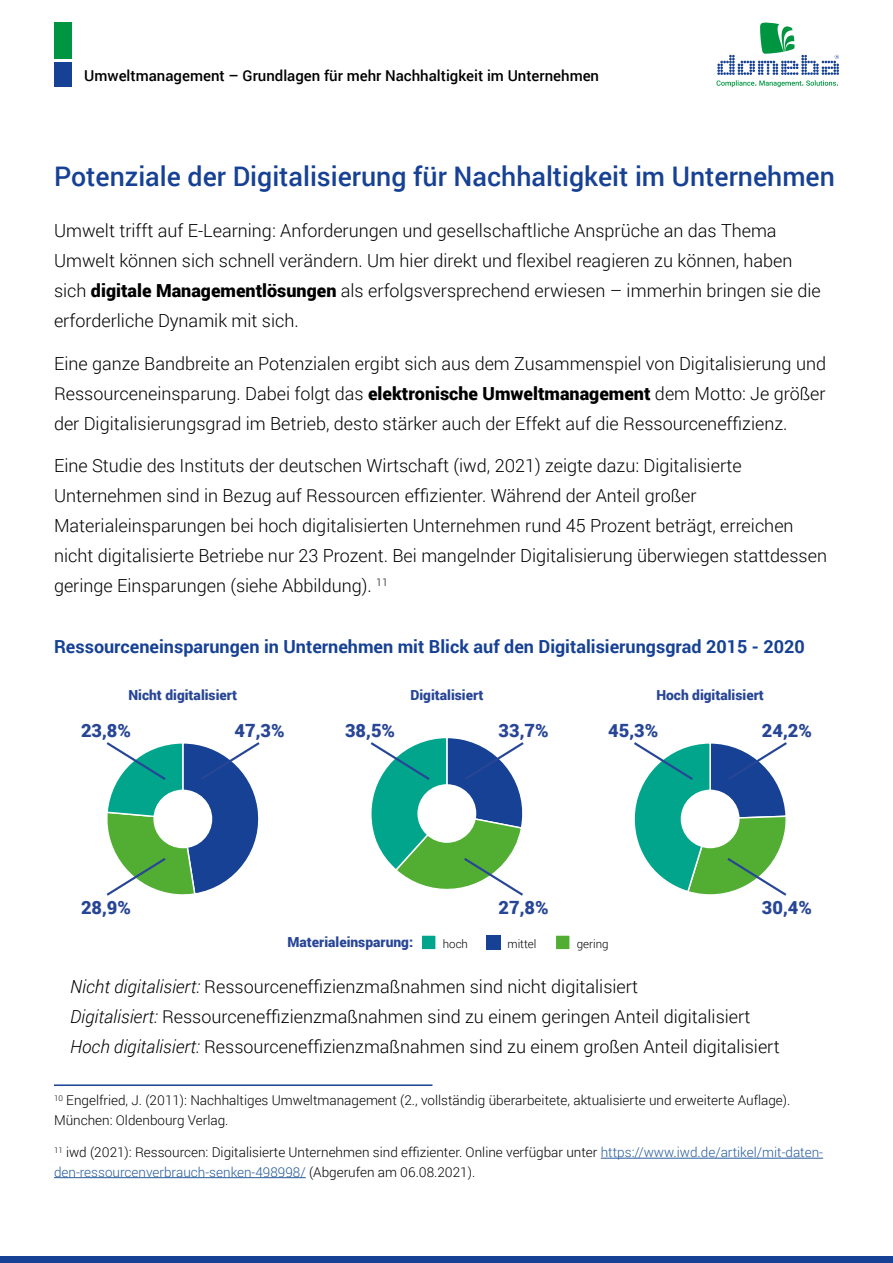
<style>
.page{position:relative;width:893px;height:1263px;background:#fff}
.page>*{position:absolute;margin:0;border:0;box-sizing:border-box;transform-origin:0 0}
.t1{font:500 27px "Roboto";color:#164194}
.t2{font:900 18.3px "Roboto";color:#284696}
.t3{font:300 18px/30px "Roboto";color:#000}
.t4{font:700 18px "Roboto";color:#164194}
.t5{font:500 15px "Roboto";color:#000}
.t6{font:900 13.8px "Roboto";color:#284696}
.t7{font:300 13.5px/19.5px "Roboto";color:#000}
.t8{font:300 11.55px "Roboto";color:#000}
.s1{font-weight:900}
.s2{font-style:italic}
.s3{color:#275b9b}
</style>
<div class="page">
<div style="left:0;top:1256px;width:893px;height:7px;background:#164194"></div>
<div style="left:54px;top:62px;width:17px;height:25px;background:#164194"></div>
<div style="left:54px;top:23px;width:17px;height:36px;background:#009641"></div>
<svg style="left:716px;top:22px;width:123px;height:65px"></svg>
<hr style="left:601px;top:1158px;width:222px;height:1px;background:#275b9b">
<hr style="left:54px;top:1177px;width:252px;height:1px;background:#275b9b">
<hr style="left:54px;top:1084px;width:378px;height:2px;background:#164194">
<svg style="left:106px;top:742px;width:154px;height:154px"></svg>
<svg style="left:370px;top:738px;width:154px;height:158px"></svg>
<svg style="left:634px;top:742px;width:153px;height:154px"></svg>
<div style="left:421px;top:934px;width:16px;height:16px;background:#00a58b;border:1px solid #fff"></div>
<div style="left:486px;top:935px;width:15px;height:15px;background:#164194"></div>
<div style="left:555px;top:934px;width:16px;height:16px;background:#52ae32;border:1px solid #fff"></div>
<p class="t5" style="left:84px;top:65px;width:516px">Umweltmanagement – Grundlagen für mehr Nachhaltigkeit im Unternehmen</p>
<h1 class="t1" style="left:54px;top:157px;width:782px">Potenziale der Digitalisierung für Nachhaltigkeit im Unternehmen</h1>
<p class="t3" style="left:54px;top:215px;width:768px">Umwelt trifft auf E-Learning: Anforderungen und gesellschaftliche Ansprüche an das Thema Umwelt können sich schnell verändern. Um hier direkt und flexibel reagieren zu können, haben sich <span class="s1">digitale Managementlösungen</span> als erfolgsversprechend erwiesen – immerhin bringen sie die erforderliche Dynamik mit sich.</p>
<p class="t3" style="left:54px;top:348px;width:774px;text-align:justify">Eine ganze Bandbreite an Potenzialen ergibt sich aus dem Zusammenspiel von Digitalisierung und Ressourceneinsparung. Dabei folgt das <span class="s1">elektronische Umweltmanagement</span> dem Motto: Je größer der Digitalisierungsgrad im Betrieb, desto stärker auch der Effekt auf die Ressourceneffizienz.</p>
<p class="t3" style="left:54px;top:450px;width:775px">Eine Studie des Instituts der deutschen Wirtschaft (iwd, 2021) zeigte dazu: Digitalisierte Unternehmen sind in Bezug auf Ressourcen effizienter. Während der Anteil großer Materialeinsparungen bei hoch digitalisierten Unternehmen rund 45 Prozent beträgt, erreichen nicht digitalisierte Betriebe nur 23 Prozent. Bei mangelnder Digitalisierung überwiegen stattdessen geringe Einsparungen (siehe Abbildung). <sup>11</sup></p>
<p class="t4" style="left:54px;top:634px;width:752px">Ressourceneinsparungen in Unternehmen mit Blick auf den Digitalisierungsgrad 2015 - 2020</p>
<p class="t6" style="left:128px;top:685px;width:110px">Nicht digitalisiert</p>
<p class="t6" style="left:410px;top:685px;width:74px">Digitalisiert</p>
<p class="t6" style="left:656px;top:685px;width:109px">Hoch digitalisiert</p>
<p class="t2" style="left:81px;top:718px;width:52px">23,8%</p>
<p class="t2" style="left:81px;top:894px;width:52px">28,9%</p>
<p class="t2" style="left:235px;top:718px;width:52px">47,3%</p>
<p class="t2" style="left:345px;top:718px;width:52px">38,5%</p>
<p class="t2" style="left:499px;top:718px;width:52px">33,7%</p>
<p class="t2" style="left:608px;top:718px;width:52px">45,3%</p>
<p class="t2" style="left:762px;top:718px;width:52px">24,2%</p>
<p class="t2" style="left:499px;top:894px;width:52px">27,8%</p>
<p class="t2" style="left:762px;top:894px;width:52px">30,4%</p>
<p class="t6" style="left:287px;top:932px;width:127px">Materialeinsparung:</p>
<p class="t8" style="left:443px;top:936px;width:27px">hoch</p>
<p class="t8" style="left:507px;top:936px;width:31px">mittel</p>
<p class="t8" style="left:577px;top:936px;width:33px">gering</p>
<p class="t3" style="left:70px;top:971px;width:711px"><span class="s2">Nicht digitalisiert:</span> Ressourceneffizienzmaßnahmen sind nicht digitalisiert<br><span class="s2">Digitalisiert:</span> Ressourceneffizienzmaßnahmen sind zu einem geringen Anteil digitalisiert<br><span class="s2">Hoch digitalisiert:</span> Ressourceneffizienzmaßnahmen sind zu einem großen Anteil digitalisiert</p>
<p class="t7" style="left:54px;top:1090px;width:738px"><sup>10</sup> Engelfried, J. (2011): Nachhaltiges Umweltmanagement (2., vollständig überarbeitete, aktualisierte und erweiterte Auflage).<br>München: Oldenbourg Verlag.</p>
<p class="t7" style="left:54px;top:1142px;width:771px"><sup>11</sup> iwd (2021): Ressourcen: Digitalisierte Unternehmen sind effizienter. Online verfügbar unter <span class="s3">https://www.iwd.de/artikel/mit-daten&shy;den-ressourcenverbrauch-senken-498998/</span> (Abgerufen am 06.08.2021).</p>
</div>
